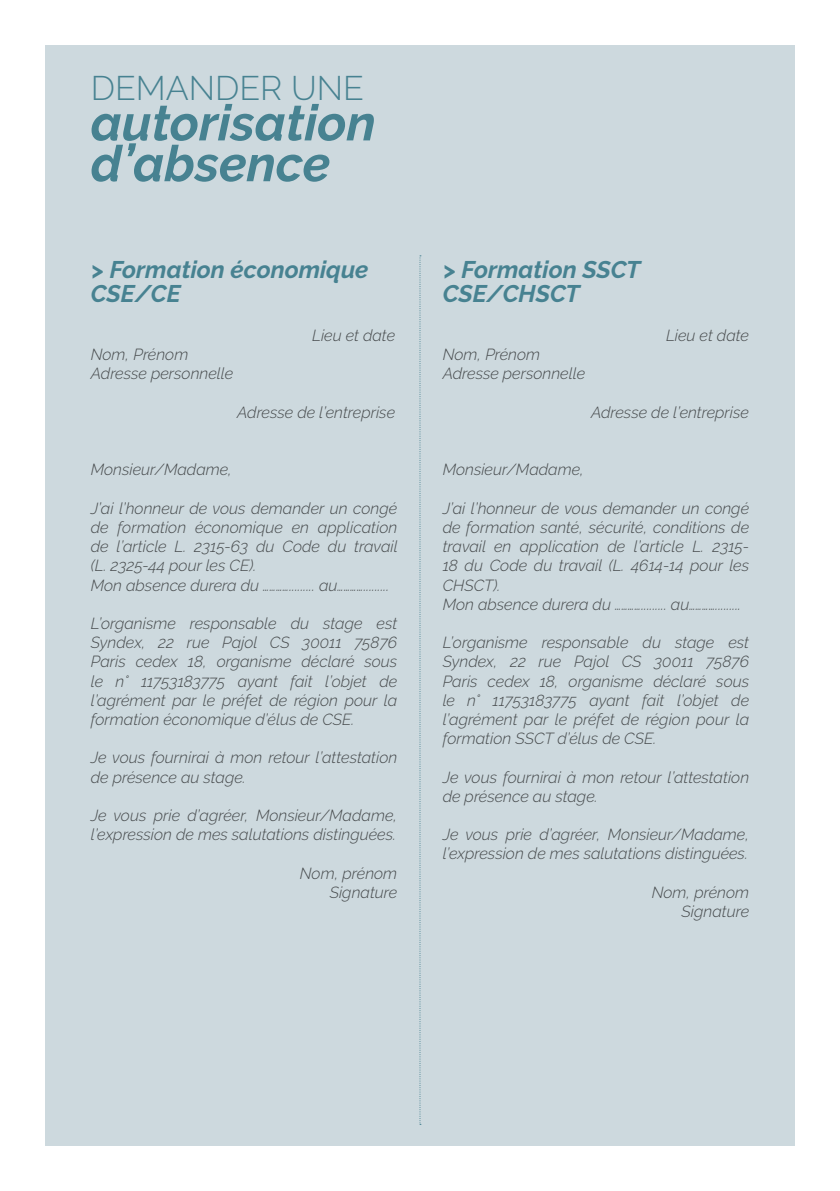
<style>
.page{position:relative;width:840px;height:1191px;background:#fff}
.page>*{position:absolute;margin:0;border:0;box-sizing:border-box;transform-origin:0 0}
.t1{font:italic 700 50px/40.8px "Raleway";color:#478291}
.t2{font:300 34px "Raleway";color:#478291}
.t3{font:italic 700 24px/24px "Raleway";color:#478291}
.t4{font:italic 300 16px/19.2px "Raleway";color:#464a4c}
</style>
<div class="page">
<div style="left:45px;top:45px;width:749px;height:1100px;background:#cdd9de"></div>
<svg style="left:419px;top:255px;width:2px;height:869px"></svg>
<h2 class="t2" style="left:91px;top:68px;width:274px">DEMANDER UNE</h2>
<h1 class="t1" style="left:91px;top:102px;width:286px">autorisation d’absence</h1>
<h3 class="t3" style="left:91px;top:258px;width:279px">&gt; Formation économique<br>CSE/CE</h3>
<p class="t4" style="left:312px;top:325px;width:84px">Lieu et date</p>
<p class="t4" style="left:91px;top:345px;width:144px">Nom, Prénom<br>Adresse personnelle</p>
<p class="t4" style="left:237px;top:402px;width:159px">Adresse de l’entreprise</p>
<p class="t4" style="left:91px;top:460px;width:143px">Monsieur/Madame,</p>
<p class="t4" style="left:91px;top:498px;width:308px">J’ai l’honneur de vous demander un congé de formation économique en application de l’article L. 2315-63 du Code du travail (L. 2325-44 pour les CE).<br>Mon absence durera du …………......... au………….........</p>
<p class="t4" style="left:91px;top:613px;width:308px;text-align:justify">L’organisme responsable du stage est Syndex, 22 rue Pajol CS 30011 75876<br>Paris cedex 18, organisme déclaré sous le n° 11753183775 ayant fait l’objet de l’agrément par le préfet de région pour la formation économique d’élus de CSE.</p>
<p class="t4" style="left:91px;top:748px;width:308px">Je vous fournirai à mon retour l’attestation de présence au stage.</p>
<p class="t4" style="left:91px;top:805px;width:308px">Je vous prie d’agréer, Monsieur/Madame, l’expression de mes salutations distinguées.</p>
<p class="t4" style="left:300px;top:863px;width:99px;text-align:right">Nom, prénom<br>Signature</p>
<h3 class="t3" style="left:442px;top:258px;width:199px">&gt; Formation SSCT<br>CSE/CHSCT</h3>
<p class="t4" style="left:442px;top:345px;width:144px">Nom, Prénom<br>Adresse personnelle</p>
<p class="t4" style="left:665px;top:325px;width:84px">Lieu et date</p>
<p class="t4" style="left:590px;top:402px;width:159px">Adresse de l’entreprise</p>
<p class="t4" style="left:442px;top:460px;width:143px">Monsieur/Madame,</p>
<p class="t4" style="left:442px;top:498px;width:308px">J’ai l’honneur de vous demander un congé de formation santé, sécurité, conditions de travail en application de l’article L. 2315- 18 du Code du travail (L. 4614-14 pour les CHSCT).<br>Mon absence durera du …………......... au………….........</p>
<p class="t4" style="left:442px;top:633px;width:308px;text-align:justify">L’organisme responsable du stage est Syndex, 22 rue Pajol CS 30011 75876<br>Paris cedex 18, organisme déclaré sous le n° 11753183775 ayant fait l’objet de l’agrément par le préfet de région pour la formation SSCT d’élus de CSE.</p>
<p class="t4" style="left:442px;top:767px;width:308px">Je vous fournirai à mon retour l’attestation de présence au stage.</p>
<p class="t4" style="left:442px;top:825px;width:308px">Je vous prie d’agréer, Monsieur/Madame, l’expression de mes salutations distinguées.</p>
<p class="t4" style="left:651px;top:882px;width:99px;text-align:right">Nom, prénom<br>Signature</p>
</div>
